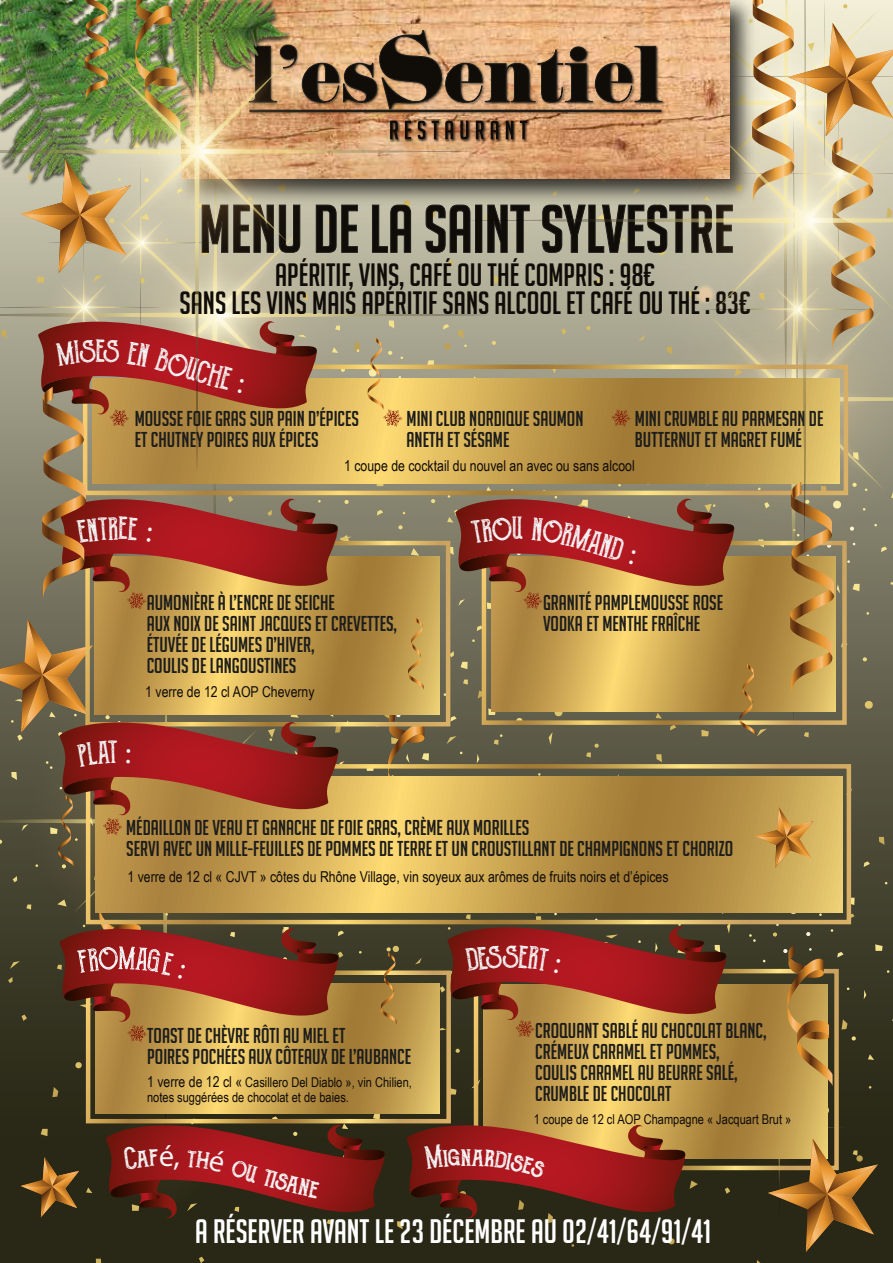
<style>
.page{position:relative;width:893px;height:1263px;background:#fff}
.page>*{position:absolute;margin:0;border:0;box-sizing:border-box;transform-origin:0 0}
.t1{font:65.85px "Big Noodle Titling";color:#100c08}
.t2{font:33.15px "Big Noodle Titling";color:#fff}
.t3{font:31.5px/28.5px "Big Noodle Titling";color:#100c08;text-align:center}
.t4{font:30px "The Goldsmith Vintage";color:#f5f5f6}
.t5{font:30px "Myriad Pro";color:#f5f5f6}
.t6{font:21px/21px "Big Noodle Titling";color:#1d1d1b}
.t7{font:15px "Arial Narrow";color:#100c08}
.t8{font:13.5px/15px "Arial Narrow";color:#100c08}
.s1{font-size:15px}
</style>
<div class="page">
<img style="left:0;top:0;width:893px;height:1263px">
<h3 class="t4" style="left:96px;top:339px;width:11px">E</h3>
<h1 class="t1" style="left:199px;top:193px;width:536px">MENU DE LA SAINT SYLVESTRE</h1>
<h3 class="t3" style="left:180px;top:260px;width:573px">APÉRITIF, VINS, CAFÉ OU THÉ COMPRIS : 98€<br>SANS LES VINS MAIS APÉRITIF SANS ALCOOL ET CAFÉ OU THÉ : 83€</h3>
<p class="t6" style="left:135px;top:408px;width:226px">MOUSSE FOIE GRAS SUR PAIN D’ÉPICES<br>ET CHUTNEY POIRES AUX ÉPICES</p>
<p class="t6" style="left:407px;top:408px;width:178px">MINI CLUB NORDIQUE SAUMON<br>ANETH ET SÉSAME</p>
<p class="t6" style="left:635px;top:408px;width:190px">MINI CRUMBLE AU PARMESAN DE<br>BUTTERNUT ET MAGRET FUMÉ</p>
<p class="t7" style="left:344px;top:457px;width:292px">1 coupe de cocktail du nouvel an avec ou sans alcool</p>
<h3 class="t4" style="left:118px;top:517px;width:11px">E</h3>
<h3 class="t4" style="left:512px;top:517px;width:13px">U</h3>
<p class="t6" style="left:147px;top:592px;width:252px">AUMONIÈRE À L’ENCRE DE SEICHE<br>AUX NOIX DE SAINT JACQUES ET CREVETTES,<br>ÉTUVÉE DE LÉGUMES D’HIVER,<br>COULIS DE LANGOUSTINES</p>
<p class="t7" style="left:145px;top:683px;width:171px">1 verre de 12 cl AOP Cheverny</p>
<p class="t6" style="left:543px;top:592px;width:182px">GRANITÉ PAMPLEMOUSSE ROSE<br>VODKA ET MENTHE FRAÎCHE</p>
<p class="t6" style="left:126px;top:817px;width:609px">MÉDAILLON DE VEAU ET GANACHE DE FOIE GRAS, CRÈME AUX MORILLES<br>SERVI AVEC UN MILLE-FEUILLES DE POMMES DE TERRE ET UN CROUSTILLANT DE CHAMPIGNONS ET CHORIZO</p>
<p class="t7" style="left:127px;top:869px;width:543px">1 verre de 12 cl « CJVT » côtes du Rhône Village, vin soyeux aux arômes de fruits noirs et d’épices</p>
<p class="t6" style="left:147px;top:1025px;width:265px">TOAST DE CHÈVRE RÔTI AU MIEL ET<br>POIRES POCHÉES AUX CÔTEAUX DE L’AUBANCE</p>
<p class="t8" style="left:147px;top:1075px;width:266px"><span class="s1">1 verre de 12 cl «</span> Casillero Del Diablo », vin Chilien, notes suggérées de chocolat et de baies.</p>
<h3 class="t5" style="left:159px;top:1137px;width:17px">é</h3>
<h3 class="t4" style="left:503px;top:945px;width:17px">S</h3>
<p class="t6" style="left:535px;top:1020px;width:233px">CROQUANT SABLÉ AU CHOCOLAT BLANC,<br>CRÉMEUX CARAMEL ET POMMES,<br>COULIS CARAMEL AU BEURRE SALÉ,<br>CRUMBLE DE CHOCOLAT</p>
<p class="t8" style="left:534px;top:1111px;width:259px">1 coupe de 12 cl AOP Champagne « Jacquart Brut »</p>
<h2 class="t2" style="left:195px;top:1213px;width:518px">A RÉSERVER AVANT LE 23 DÉCEMBRE AU 02/41/64/91/41</h2>
</div>
